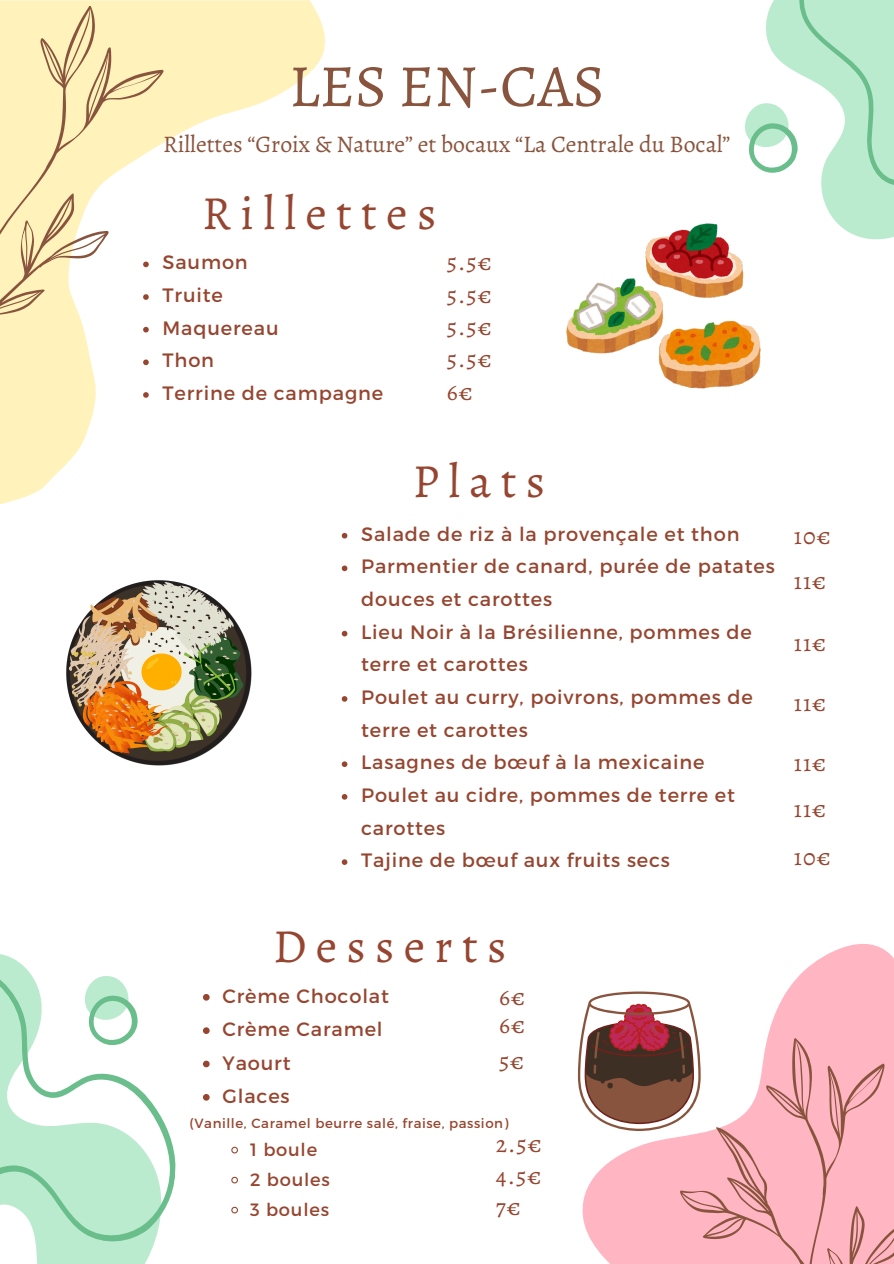
<style>
.page{position:relative;width:894px;height:1264px;background:#fff}
.page>*{position:absolute;margin:0;border:0;box-sizing:border-box;transform-origin:0 0}
.t1{font:60px "Alegreya";color:#89543d}
.t2{font:47.7px "Alegreya";letter-spacing:.195em;color:#964630}
.t3{font:23.85px "Alegreya";letter-spacing:.045em;color:#964630}
.t4{font:23.85px "Alegreya";color:#89543d}
.t5{font:19.35px/32.7px "Montserrat";letter-spacing:.045em;color:#964630}
.t6{font:17.85px "Montserrat";letter-spacing:.045em;color:#964630}
.t7{font:13.35px "Montserrat";letter-spacing:.045em;color:#964630}
</style>
<div class="page">
<svg style="left:582px;top:944px;width:311px;height:319px"></svg>
<div style="left:36px;top:1249px;width:116px;height:14px;background:#baebce"></div>
<svg style="left:0;top:954px;width:176px;height:295px"></svg>
<svg style="left:0;top:0;width:325px;height:504px"></svg>
<svg style="left:745px;top:0;width:148px;height:240px"></svg>
<svg style="left:639px;top:1005px;width:254px;height:258px;fill:#ffb5c2"></svg>
<svg style="left:0;top:0;width:189px;height:397px;fill:#fff2ba"></svg>
<img style="left:566px;top:223px;width:194px;height:166px">
<img style="left:66px;top:581px;width:185px;height:184px">
<svg style="left:577px;top:991px;width:123px;height:139px"></svg>
<svg style="left:341px;top:533px;width:6px;height:5px"></svg>
<svg style="left:341px;top:565px;width:6px;height:6px"></svg>
<svg style="left:341px;top:631px;width:6px;height:5px"></svg>
<svg style="left:341px;top:696px;width:6px;height:5px"></svg>
<svg style="left:341px;top:761px;width:6px;height:6px"></svg>
<svg style="left:341px;top:794px;width:6px;height:5px"></svg>
<svg style="left:341px;top:859px;width:6px;height:6px"></svg>
<svg style="left:143px;top:261px;width:6px;height:6px"></svg>
<svg style="left:143px;top:294px;width:6px;height:6px"></svg>
<svg style="left:143px;top:327px;width:6px;height:5px"></svg>
<svg style="left:143px;top:359px;width:6px;height:6px"></svg>
<svg style="left:143px;top:392px;width:6px;height:6px"></svg>
<svg style="left:203px;top:994px;width:6px;height:6px"></svg>
<svg style="left:203px;top:1027px;width:6px;height:6px"></svg>
<svg style="left:203px;top:1060px;width:6px;height:7px"></svg>
<svg style="left:203px;top:1094px;width:6px;height:6px"></svg>
<svg style="left:231px;top:1146px;width:7px;height:8px"></svg>
<svg style="left:231px;top:1176px;width:7px;height:8px"></svg>
<svg style="left:231px;top:1206px;width:7px;height:8px"></svg>
<h1 class="t1" style="left:289px;top:45px;width:317px">LES EN-CAS</h1>
<p class="t4" style="left:163px;top:128px;width:568px">Rillettes “Groix &amp; Nature” et bocaux “La Centrale du Bocal”</p>
<p class="t2" style="left:202px;top:181px;width:235px">Rillettes</p>
<p class="t5" style="left:162px;top:245px;width:87px">Saumon</p>
<p class="t5" style="left:162px;top:278px;width:62px">Truite</p>
<p class="t5" style="left:162px;top:310px;width:118px">Maquereau</p>
<p class="t5" style="left:162px;top:343px;width:53px">Thon</p>
<p class="t5" style="left:162px;top:376px;width:222px">Terrine de campagne</p>
<p class="t3" style="left:446px;top:246px;width:46px">5.5€</p>
<p class="t3" style="left:446px;top:278px;width:46px">5.5€</p>
<p class="t3" style="left:446px;top:311px;width:46px">5.5€</p>
<p class="t3" style="left:446px;top:343px;width:46px">5.5€</p>
<p class="t3" style="left:446px;top:375px;width:28px">6€</p>
<p class="t2" style="left:412px;top:448px;width:134px">Plats</p>
<h1 class="t5" style="left:361px;top:516px;width:380px">Salade de riz à la provençale et thon</h1>
<p class="t5" style="left:361px;top:549px;width:415px">Parmentier de canard, purée de patates douces et carottes</p>
<p class="t5" style="left:361px;top:614px;width:392px">Lieu Noir à la Brésilienne, pommes de terre et carottes</p>
<p class="t5" style="left:361px;top:679px;width:393px">Poulet au curry, poivrons, pommes de terre et carottes</p>
<p class="t5" style="left:361px;top:745px;width:344px">Lasagnes de bœuf à la mexicaine</p>
<p class="t5" style="left:361px;top:777px;width:375px">Poulet au cidre, pommes de terre et carottes</p>
<p class="t5" style="left:361px;top:843px;width:310px">Tajine de bœuf aux fruits secs</p>
<p class="t3" style="left:793px;top:520px;width:38px">10€</p>
<p class="t3" style="left:793px;top:565px;width:34px">11€</p>
<p class="t3" style="left:793px;top:626px;width:34px">11€</p>
<p class="t3" style="left:793px;top:687px;width:34px">11€</p>
<p class="t3" style="left:793px;top:747px;width:34px">11€</p>
<h1 class="t3" style="left:793px;top:792px;width:34px">11€</h1>
<p class="t3" style="left:793px;top:840px;width:38px">10€</p>
<p class="t2" style="left:273px;top:913px;width:235px">Desserts</p>
<p class="t5" style="left:222px;top:978px;width:168px">Crème Chocolat</p>
<p class="t5" style="left:222px;top:1011px;width:162px">Crème Caramel</p>
<p class="t5" style="left:222px;top:1045px;width:70px">Yaourt</p>
<p class="t5" style="left:222px;top:1078px;width:69px">Glaces</p>
<p class="t7" style="left:189px;top:1114px;width:320px">(Vanille, Caramel beurre salé, fraise, passion)</p>
<p class="t6" style="left:250px;top:1138px;width:68px">1 boule</p>
<h1 class="t6" style="left:250px;top:1168px;width:81px">2 boules</h1>
<p class="t6" style="left:250px;top:1198px;width:80px">3 boules</p>
<p class="t3" style="left:499px;top:980px;width:28px">6€</p>
<p class="t3" style="left:499px;top:1008px;width:28px">6€</p>
<p class="t3" style="left:499px;top:1045px;width:27px">5€</p>
<p class="t3" style="left:495px;top:1127px;width:47px">2.5€</p>
<p class="t3" style="left:495px;top:1159px;width:47px">4.5€</p>
<p class="t3" style="left:495px;top:1190px;width:27px">7€</p>
</div>
